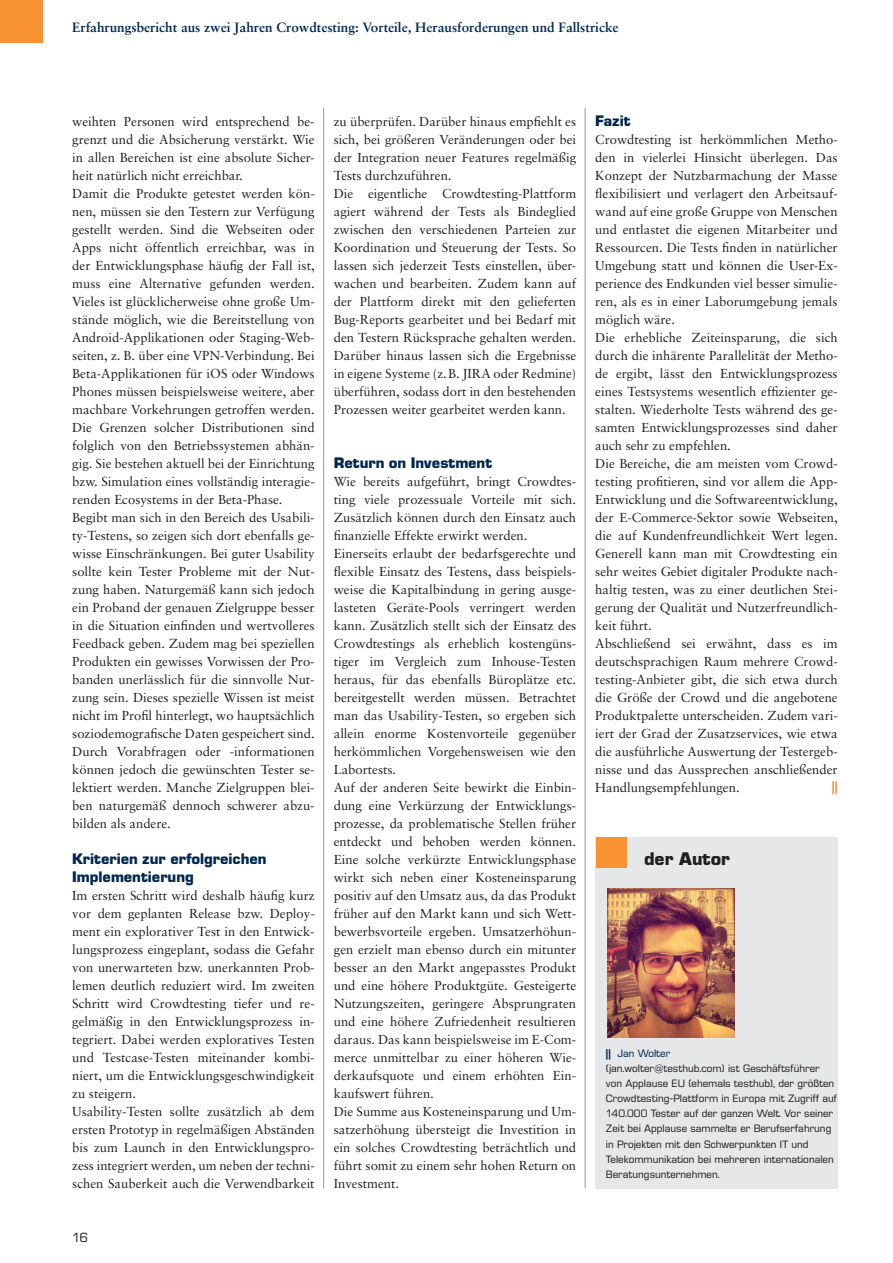
<style>
.page{position:relative;width:893px;height:1263px;background:#fff}
.page>*{position:absolute;margin:0;border:0;box-sizing:border-box;transform-origin:0 0}
.t1{font:700 18px "Eurostile BQ";color:#231f20}
.t2{font:700 15px/18px "Eurostile BQ";color:#00274f}
.t3{font:700 13.5px "Sabon";color:#00274f}
.t4{font:13.05px/18px "Sabon";color:#231f20}
.t5{font:13.05px "Eurostile BQ";color:#231f20}
.t6{font:700 expanded 13.05px "Eurostile BQ";color:#f79332}
.t7{font:10.5px/15px "Eurostile BQ";color:#231f20}
.s1{font-weight:700;font-stretch:expanded;color:#00274f}
.s2{color:#00274f}
</style>
<div class="page">
<hr style="left:585px;top:108px;width:1px;height:1080px;background:#939598">
<hr style="left:323px;top:108px;width:1px;height:1080px;background:#939598">
<div style="left:0;top:0;width:43px;height:43px;background:#f79332"></div>
<div style="left:595px;top:837px;width:243px;height:352px;background:#e6e7e9"></div>
<img style="left:607px;top:889px;width:128px;height:149px">
<div style="left:597px;top:837px;width:30px;height:31px;background:#f79332"></div>
<p class="t3" style="left:72px;top:19px;width:548px">Erfahrungsbericht aus zwei Jahren Crowdtesting: Vorteile, Herausforderungen und Fallstricke</p>
<p class="t4" style="left:72px;top:112px;width:244px">weihten Personen wird entsprechend be&shy;grenzt und die Absicherung verstärkt. Wie in allen Bereichen ist eine absolute Sicher&shy;heit natürlich nicht erreichbar.<br>Damit die Produkte getestet werden kön&shy;nen, müssen sie den Testern zur Verfügung gestellt werden. Sind die Webseiten oder Apps nicht öffentlich erreichbar, was in der Entwicklungsphase häufig der Fall ist, muss eine Alternative gefunden werden.<br>Vieles ist glücklicherweise ohne große Um&shy;stände möglich, wie die Bereitstellung von Android-Applikationen oder Staging-Web&shy;seiten, z. B. über eine VPN-Verbindung. Bei Beta-Applikationen für iOS oder Windows Phones müssen beispielsweise weitere, aber machbare Vorkehrungen getroffen werden.<br>Die Grenzen solcher Distributionen sind folglich von den Betriebssystemen abhän&shy;gig. Sie bestehen aktuell bei der Einrichtung bzw. Simulation eines vollständig interagie&shy;renden Ecosystems in der Beta-Phase.<br>Begibt man sich in den Bereich des Usabili&shy;ty-Testens, so zeigen sich dort ebenfalls ge&shy;wisse Einschränkungen. Bei guter Usability sollte kein Tester Probleme mit der Nut&shy;zung haben. Naturgemäß kann sich jedoch ein Proband der genauen Zielgruppe besser in die Situation einfinden und wertvolleres Feedback geben. Zudem mag bei speziellen Produkten ein gewisses Vorwissen der Pro&shy;banden unerlässlich für die sinnvolle Nut&shy;zung sein. Dieses spezielle Wissen ist meist nicht im Profil hinterlegt, wo hauptsächlich soziodemografische Daten gespeichert sind.<br>Durch Vorabfragen oder -informationen können jedoch die gewünschten Tester se&shy;lektiert werden. Manche Zielgruppen blei&shy;ben naturgemäß dennoch schwerer abzu&shy;bilden als andere.</p>
<p class="t2" style="left:72px;top:850px;width:196px">Kriterien zur erfolgreichen<br>Implementierung</p>
<p class="t4" style="left:72px;top:886px;width:244px">Im ersten Schritt wird deshalb häufig kurz vor dem geplanten Release bzw. Deploy&shy;ment ein explorativer Test in den Entwick&shy;lungsprozess eingeplant, sodass die Gefahr von unerwarteten bzw. unerkannten Prob&shy;lemen deutlich reduziert wird. Im zweiten Schritt wird Crowdtesting tiefer und re&shy;gelmäßig in den Entwicklungsprozess in&shy;tegriert. Dabei werden exploratives Testen und Testcase-Testen miteinander kombi&shy;niert, um die Entwicklungsgeschwindigkeit zu steigern.<br>Usability-Testen sollte zusätzlich ab dem ersten Prototyp in regelmäßigen Abständen bis zum Launch in den Entwicklungspro&shy;zess integriert werden, um neben der techni&shy;schen Sauberkeit auch die Verwendbarkeit</p>
<p class="t5" style="left:72px;top:1230px;width:17px">16</p>
<p class="t4" style="left:334px;top:112px;width:244px">zu überprüfen. Darüber hinaus empfiehlt es sich, bei größeren Veränderungen oder bei der Integration neuer Features regelmäßig Tests durchzuführen.<br>Die eigentliche Crowdtesting-Plattform agiert während der Tests als Bindeglied zwischen den verschiedenen Parteien zur Koordination und Steuerung der Tests. So lassen sich jederzeit Tests einstellen, über&shy;wachen und bearbeiten. Zudem kann auf der Plattform direkt mit den gelieferten Bug-Reports gearbeitet und bei Bedarf mit den Testern Rücksprache gehalten werden.<br>Darüber hinaus lassen sich die Ergebnisse in eigene Systeme (z.B. JIRA oder Redmine) überführen, sodass dort in den bestehenden Prozessen weiter gearbeitet werden kann.</p>
<p class="t2" style="left:334px;top:454px;width:160px">Return on Investment</p>
<p class="t4" style="left:334px;top:472px;width:244px">Wie bereits aufgeführt, bringt Crowdtes&shy;ting viele prozessuale Vorteile mit sich.<br>Zusätzlich können durch den Einsatz auch finanzielle Effekte erwirkt werden.<br>Einerseits erlaubt der bedarfsgerechte und flexible Einsatz des Testens, dass beispiels&shy;weise die Kapitalbindung in gering ausge&shy;lasteten Geräte-Pools verringert werden kann. Zusätzlich stellt sich der Einsatz des Crowdtestings als erheblich kostengüns&shy;tiger im Vergleich zum Inhouse-Testen heraus, für das ebenfalls Büroplätze etc. bereitgestellt werden müssen. Betrachtet man das Usability-Testen, so ergeben sich allein enorme Kostenvorteile gegenüber herkömmlichen Vorgehensweisen wie den Labortests.<br>Auf der anderen Seite bewirkt die Einbin&shy;dung eine Verkürzung der Entwicklungs&shy;prozesse, da problematische Stellen früher entdeckt und behoben werden können.<br>Eine solche verkürzte Entwicklungsphase wirkt sich neben einer Kosteneinsparung positiv auf den Umsatz aus, da das Produkt früher auf den Markt kann und sich Wett&shy;bewerbsvorteile ergeben. Umsatzerhöhun&shy;gen erzielt man ebenso durch ein mitunter besser an den Markt angepasstes Produkt und eine höhere Produktgüte. Gesteigerte Nutzungszeiten, geringere Absprungraten und eine höhere Zufriedenheit resultieren daraus. Das kann beispielsweise im E-Com&shy;merce unmittelbar zu einer höheren Wie&shy;derkaufsquote und einem erhöhten Ein&shy;kaufswert führen.<br>Die Summe aus Kosteneinsparung und Um&shy;satzerhöhung übersteigt die Investition in ein solches Crowdtesting beträchtlich und führt somit zu einem sehr hohen Return on Investment.</p>
<p class="t2" style="left:595px;top:112px;width:37px">Fazit</p>
<p class="t4" style="left:595px;top:130px;width:244px">Crowdtesting ist herkömmlichen Metho&shy;den in vielerlei Hinsicht überlegen. Das Konzept der Nutzbarmachung der Masse flexibilisiert und verlagert den Arbeitsauf&shy;wand auf eine große Gruppe von Menschen und entlastet die eigenen Mitarbeiter und Ressourcen. Die Tests finden in natürlicher Umgebung statt und können die User-Ex&shy;perience des Endkunden viel besser simulie&shy;ren, als es in einer Laborumgebung jemals möglich wäre.<br>Die erhebliche Zeiteinsparung, die sich durch die inhärente Parallelität der Metho&shy;de ergibt, lässt den Entwicklungsprozess eines Testsystems wesentlich effizienter ge&shy;stalten. Wiederholte Tests während des ge&shy;samten Entwicklungsprozesses sind daher auch sehr zu empfehlen.<br>Die Bereiche, die am meisten vom Crowd&shy;testing profitieren, sind vor allem die App-Entwicklung und die Softwareentwicklung, der E-Commerce-Sektor sowie Webseiten, die auf Kundenfreundlichkeit Wert legen.<br>Generell kann man mit Crowdtesting ein sehr weites Gebiet digitaler Produkte nach&shy;haltig testen, was zu einer deutlichen Stei&shy;gerung der Qualität und Nutzerfreundlich&shy;keit führt.<br>Abschließend sei erwähnt, dass es im deutschsprachigen Raum mehrere Crowd&shy;testing-Anbieter gibt, die sich etwa durch die Größe der Crowd und die angebotene Produktpalette unterscheiden. Zudem vari&shy;iert der Grad der Zusatzservices, wie etwa die ausführliche Auswertung der Testergeb&shy;nisse und das Aussprechen anschließender Handlungsempfehlungen.</p>
<p class="t6" style="left:832px;top:779px;width:7px">||</p>
<h1 class="t1" style="left:644px;top:849px;width:88px">der Autor</h1>
<p class="t7" style="left:606px;top:1046px;width:233px"><span class="s1">||</span> <span class="s2">Jan Wolter<br></span>(jan.wolter@testhub.com) ist Geschäftsführer von Applause EU (ehemals testhub), der größten Crowdtesting-Plattform in Europa mit Zugriff auf 140.000 Tester auf der ganzen Welt. Vor seiner Zeit bei Applause sammelte er Berufserfahrung in Projekten mit den Schwerpunkten IT und Telekommunikation bei mehreren internationalen Beratungsunternehmen.</p>
</div>
